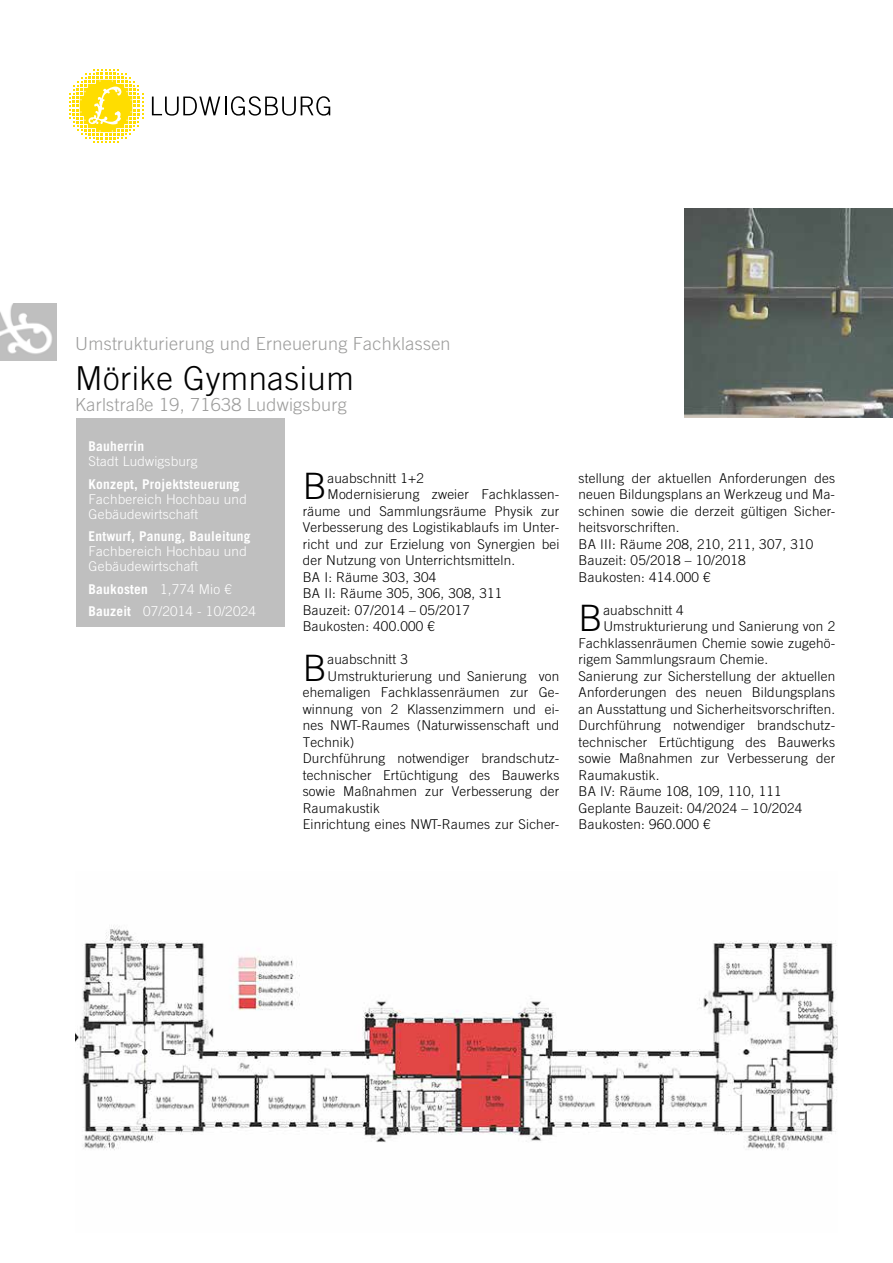
<style>
.page{position:relative;width:893px;height:1263px;background:#fff}
.page>*{position:absolute;margin:0;border:0;box-sizing:border-box;transform-origin:0 0}
.t1{font:300 36.3px "Ludwigsburg Trade Gothic";color:#000}
.t2{font:300 33px "Ludwigsburg Trade Gothic";color:#000}
.t3{font:300 18px "Ludwigsburg Trade Gothic";color:#9d9d9c}
.t4{font:300 13.5px/16.5px "Ludwigsburg Trade Gothic";color:#000}
.t5{font:300 13.5px/15px "Ludwigsburg Trade Gothic";color:#fff}
.t6{font:700 13.5px "Ludwigsburg Trade Gothic";color:#fff}
.s1{font-weight:700}
</style>
<div class="page">
<svg style="left:69px;top:69px;width:74px;height:74px"></svg>
<svg style="left:152px;top:96px;width:178px;height:20px"></svg>
<img style="left:684px;top:209px;width:209px;height:208px">
<div style="left:76px;top:418px;width:208px;height:209px;background:#bfbfbf"></div>
<img style="left:0;top:304px;width:57px;height:57px">
<img style="left:76px;top:926px;width:762px;height:224px">
<h3 class="t3" style="left:75px;top:333px;width:377px">Umstrukturierung und Erneuerung Fachklassen</h3>
<h2 class="t2" style="left:75px;top:358px;width:281px">Mörike Gymnasium</h2>
<h3 class="t3" style="left:75px;top:394px;width:273px">Karlstraße 19, 71638 Ludwigsburg</h3>
<p class="t6" style="left:89px;top:438px;width:57px">Bauherrin</p>
<p class="t5" style="left:89px;top:454px;width:111px">Stadt Ludwigsburg</p>
<p class="t6" style="left:89px;top:476px;width:153px">Konzept, Projektsteuerung</p>
<p class="t5" style="left:89px;top:491px;width:160px">Fachbereich Hochbau und<br>Gebäudewirtschaft</p>
<p class="t6" style="left:89px;top:528px;width:164px">Entwurf, Panung, Bauleitung</p>
<p class="t5" style="left:89px;top:544px;width:160px">Fachbereich Hochbau und<br>Gebäudewirtschaft</p>
<p class="t5" style="left:89px;top:577px;width:169px;line-height:22.5px"><span class="s1">Baukosten</span> 1,774 Mio €<br><span class="s1">Bauzeit</span> 07/2014 - 10/2024</p>
<h1 class="t1" style="left:303px;top:465px;width:26px">B</h1>
<p class="t4" style="left:328px;top:469px;width:98px">auabschnitt 1+2</p>
<p class="t4" style="left:328px;top:486px;width:234px">Modernisierung zweier Fachklassen-</p>
<p class="t4" style="left:303px;top:502px;width:258px">räume und Sammlungsräume Physik zur</p>
<p class="t4" style="left:303px;top:519px;width:258px">Verbesserung des Logistikablaufs im Unter-</p>
<p class="t4" style="left:303px;top:535px;width:258px">richt und zur Erzielung von Synergien bei</p>
<p class="t4" style="left:303px;top:552px;width:214px">der Nutzung von Unterrichtsmitteln.</p>
<p class="t4" style="left:303px;top:568px;width:135px">BA I: Räume 303, 304</p>
<p class="t4" style="left:303px;top:585px;width:201px">BA II: Räume 305, 306, 308, 311</p>
<p class="t4" style="left:303px;top:601px;width:169px">Bauzeit: 07/2014 – 05/2017</p>
<p class="t4" style="left:303px;top:618px;width:134px">Baukosten: 400.000 €</p>
<h1 class="t1" style="left:303px;top:646px;width:26px">B</h1>
<p class="t4" style="left:328px;top:651px;width:82px">auabschnitt 3</p>
<p class="t4" style="left:328px;top:667px;width:233px">Umstrukturierung und Sanierung von</p>
<p class="t4" style="left:303px;top:684px;width:258px">ehemaligen Fachklassenräumen zur Ge-</p>
<p class="t4" style="left:303px;top:700px;width:258px">winnung von 2 Klassenzimmern und ei-</p>
<p class="t4" style="left:303px;top:717px;width:258px">nes NWT-Raumes (Naturwissenschaft und</p>
<p class="t4" style="left:303px;top:733px;width:53px">Technik)</p>
<p class="t4" style="left:303px;top:750px;width:258px">Durchführung notwendiger brandschutz-</p>
<p class="t4" style="left:303px;top:766px;width:258px">technischer Ertüchtigung des Bauwerks</p>
<p class="t4" style="left:303px;top:783px;width:258px">sowie Maßnahmen zur Verbesserung der</p>
<p class="t4" style="left:303px;top:799px;width:79px">Raumakustik</p>
<p class="t4" style="left:303px;top:816px;width:258px">Einrichtung eines NWT-Raumes zur Sicher-</p>
<p class="t4" style="left:579px;top:469px;width:258px">stellung der aktuellen Anforderungen des neuen Bildungsplans an Werkzeug und Ma&shy;schinen sowie die derzeit gültigen Sicher&shy;heitsvorschriften.<br>BA III: Räume 208, 210, 211, 307, 310<br>Bauzeit: 05/2018 – 10/2018<br>Baukosten: 414.000 €</p>
<h1 class="t1" style="left:579px;top:597px;width:26px">B</h1>
<p class="t4" style="left:603px;top:601px;width:82px">auabschnitt 4</p>
<p class="t4" style="left:603px;top:618px;width:234px">Umstrukturierung und Sanierung von 2</p>
<p class="t4" style="left:579px;top:634px;width:258px">Fachklassenräumen Chemie sowie zugehö-</p>
<p class="t4" style="left:579px;top:651px;width:191px">rigem Sammlungsraum Chemie.</p>
<p class="t4" style="left:579px;top:667px;width:258px">Sanierung zur Sicherstellung der aktuellen</p>
<p class="t4" style="left:579px;top:684px;width:258px">Anforderungen des neuen Bildungsplans</p>
<p class="t4" style="left:579px;top:700px;width:258px">an Ausstattung und Sicherheitsvorschriften.</p>
<p class="t4" style="left:579px;top:717px;width:258px">Durchführung notwendiger brandschutz-</p>
<p class="t4" style="left:579px;top:733px;width:258px">technischer Ertüchtigung des Bauwerks</p>
<p class="t4" style="left:579px;top:750px;width:258px">sowie Maßnahmen zur Verbesserung der</p>
<p class="t4" style="left:579px;top:766px;width:83px">Raumakustik.</p>
<p class="t4" style="left:579px;top:783px;width:205px">BA IV: Räume 108, 109, 110, 111</p>
<p class="t4" style="left:579px;top:799px;width:225px">Geplante Bauzeit: 04/2024 – 10/2024</p>
<p class="t4" style="left:579px;top:816px;width:134px">Baukosten: 960.000 €</p>
</div>
